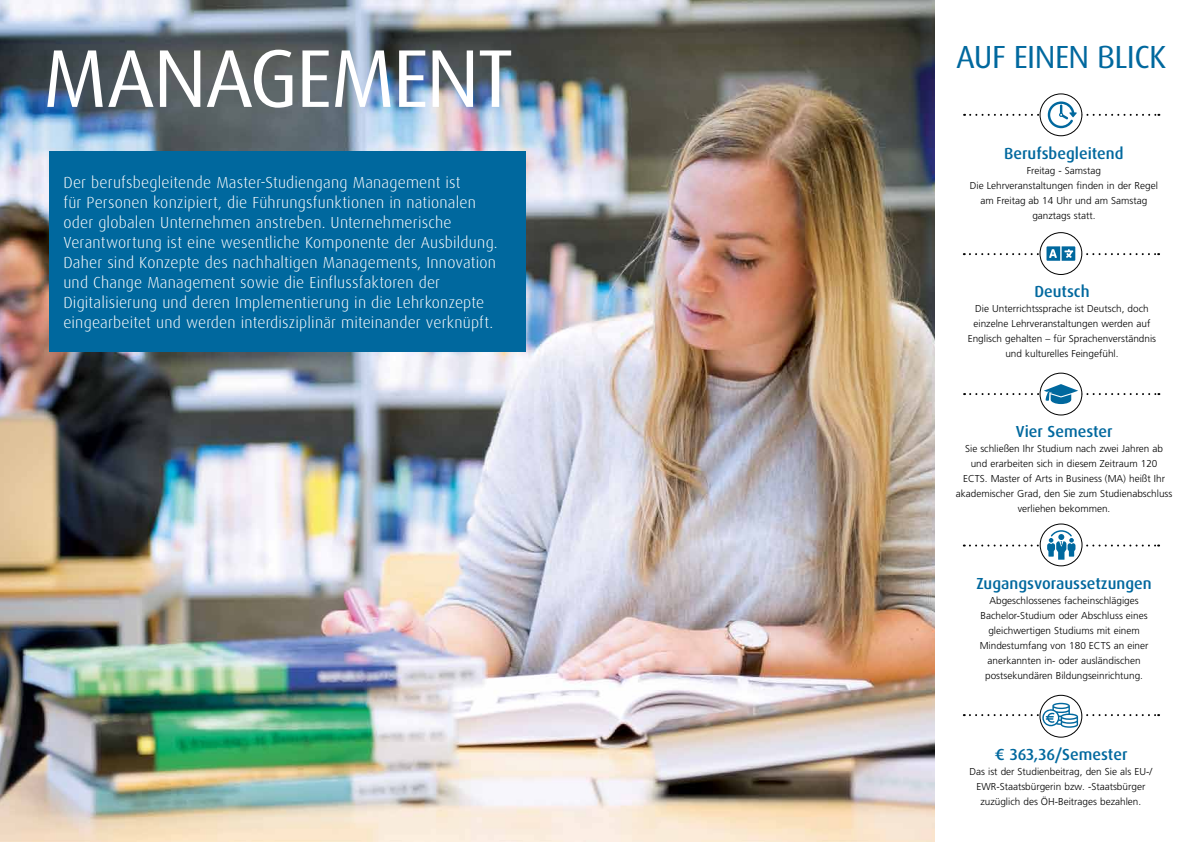
<style>
.page{position:relative;width:1191px;height:842px;background:#fff}
.page>*{position:absolute;margin:0;border:0;box-sizing:border-box;transform-origin:0 0}
.t1{font:82px "Dax OT";letter-spacing:-.02em;color:#fff}
.t2{font:32px "Dax OT";letter-spacing:-.015em;color:#00689e}
.t3{font:300 16px/20px "Dax OT";letter-spacing:.01em;color:#fff}
.t4{font:500 16px "Dax OT";color:#00689e}
.t5{font:300 10px/15px "Frutiger LT Pro";color:#000;text-align:center}
</style>
<div class="page">
<img style="left:0;top:0;width:935px;height:842px">
<div style="left:49px;top:151px;width:476px;height:200px;background:#00689e"></div>
<div style="left:1039px;top:373px;width:43px;height:42px;border:1px solid #000;border-radius:50%"></div>
<svg style="left:964px;top:384px;width:195px;height:20px"></svg>
<div style="left:1039px;top:93px;width:43px;height:43px;border:1px solid #000;border-radius:50%"></div>
<svg style="left:964px;top:101px;width:195px;height:27px"></svg>
<div style="left:1039px;top:232px;width:43px;height:43px;border:1px solid #000;border-radius:50%"></div>
<svg style="left:970px;top:246px;width:189px;height:15px"></svg>
<svg style="left:1040px;top:524px;width:42px;height:42px"></svg>
<div style="left:1039px;top:523px;width:43px;height:43px;border:1px solid #000;border-radius:50%"></div>
<svg style="left:970px;top:530px;width:189px;height:30px"></svg>
<div style="left:1039px;top:695px;width:43px;height:43px;border:1px solid #000;border-radius:50%"></div>
<svg style="left:970px;top:703px;width:189px;height:25px"></svg>
<h1 class="t1" style="left:43px;top:27px;width:472px">MANAGEMENT</h1>
<p class="t3" style="left:63px;top:172px;width:436px">Der berufsbegleitende Master-Studiengang Management ist<br>für Personen konzipiert, die Führungsfunktionen in nationalen oder globalen Unternehmen anstreben. Unternehmerische Verantwortung ist eine wesentliche Komponente der Ausbildung.<br>Daher sind Konzepte des nachhaltigen Managements, Innovation und Change Management sowie die Einflussfaktoren der Digitalisierung und deren Implementierung in die Lehrkonzepte eingearbeitet und werden interdisziplinär miteinander verknüpft.</p>
<h2 class="t2" style="left:956px;top:36px;width:97px">AUF EINEN</h2>
<h2 class="t2" style="left:1097px;top:36px;width:71px">BLICK</h2>
<h3 class="t4" style="left:1004px;top:144px;width:121px">Berufsbegleitend</h3>
<p class="t5" style="left:969px;top:163px;width:190px">Freitag - Samstag<br>Die Lehrveranstaltungen finden in der Regel am Freitag ab 14 Uhr und am Samstag ganztags statt.</p>
<h3 class="t4" style="left:1034px;top:281px;width:57px">Deutsch</h3>
<p class="t5" style="left:967px;top:301px;width:190px">Die Unterrichtssprache ist Deutsch, doch einzelne Lehrveranstaltungen werden auf Englisch gehalten – für Sprachenverständnis und kulturelles Feingefühl.</p>
<h3 class="t4" style="left:1016px;top:421px;width:98px">Vier Semester</h3>
<p class="t5" style="left:955px;top:441px;width:218px">Sie schließen Ihr Studium nach zwei Jahren ab und erarbeiten sich in diesem Zeitraum 120<br>ECTS. Master of Arts in Business (MA) heißt Ihr akademischer Grad, den Sie zum Studienabschluss verliehen bekommen.</p>
<h3 class="t4" style="left:976px;top:574px;width:177px">Zugangsvoraussetzungen</h3>
<p class="t5" style="left:979px;top:593px;width:170px">Abgeschlossenes facheinschlägiges Bachelor-Studium oder Abschluss eines gleichwertigen Studiums mit einem Mindestumfang von 180 ECTS an einer anerkannten in- oder ausländischen postsekundären Bildungseinrichtung.</p>
<h3 class="t4" style="left:994px;top:744px;width:134px">€ 363,36/Semester</h3>
<p class="t5" style="left:969px;top:764px;width:184px">Das ist der Studienbeitrag, den Sie als EU-/<br>EWR-Staatsbürgerin bzw. -Staatsbürger zuzüglich des ÖH-Beitrages bezahlen.</p>
</div>
